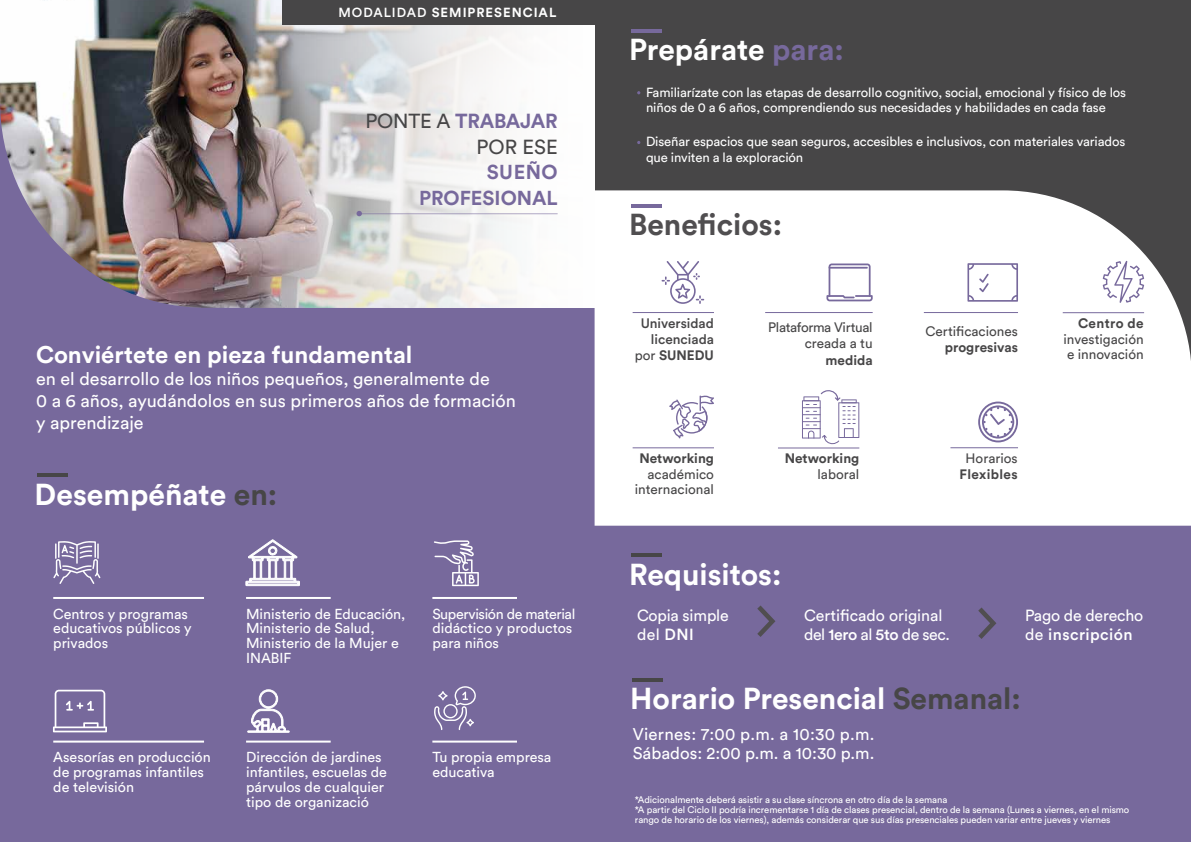
<style>
.page{position:relative;width:1191px;height:842px;background:#fff}
.page>*{position:absolute;margin:0;border:0;box-sizing:border-box;transform-origin:0 0}
.t1{font:700 30px "Circular Std";color:#fff}
.t2{font:700 30px "Circular Std";color:#504e50}
.t3{font:700 23.8px "Circular Std";color:#fff}
.t4{font:20.2px/25.6px "Circular Std";color:#474647;text-align:right}
.t5{font:700 20px/25.6px "Circular Std";color:#77699c;text-align:right}
.t6{font:18px/22.1px "Circular Std";color:#fff}
.t7{font:16.8px/19.4px "Circular Std";letter-spacing:.01em;color:#fff}
.t8{font:16px/19.2px "Circular Std";letter-spacing:-.01em;color:#fff}
.t9{font:14.3px/14.9px "Circular Std";color:#fff}
.t10{font:13.6px/15.4px "Circular Std";color:#474647}
.t11{font:700 13.6px "Circular Std";color:#474647}
.t12{font:500 13.6px/16.3px "Circular Std";color:#474647;text-align:right}
.t13{font:13.6px/16.3px "Circular Std";letter-spacing:-.025em;color:#474647;text-align:right}
.t14{font:700 13.6px "Circular Std";letter-spacing:.025em;color:#474647}
.t15{font:700 13.5px "Circular Std";letter-spacing:.025em;color:#474647}
.t16{font:13.5px "Circular Std";color:#474647}
.t17{font:13.1px/15.7px "Circular Std";letter-spacing:-.01em;color:#fff}
.t18{font:700 13.1px "Circular Std";letter-spacing:.075em;color:#fff}
.t19{font:9.5px/10px "Circular Std";letter-spacing:-.01em;color:#fff}
.s1{font-weight:500}
.s2{font-weight:700;color:#77699c}
.s3{color:#474647}
.s4{color:#77699c}
.s5{font-weight:400}
.s6{font-weight:700}
</style>
<div class="page">
<div style="left:0;top:5px;width:597px;height:837px;background:#77699c"></div>
<hr style="left:37px;top:473px;width:31px;height:4px;background:#474647">
<img style="left:0;top:0;width:233px;height:308px">
<svg style="left:233px;top:0;width:362px;height:308px"></svg>
<div style="left:282px;top:0;width:315px;height:24px;background:#474647"></div>
<svg style="left:356px;top:211px;width:201px;height:5px"></svg>
<hr style="left:53px;top:597px;width:151px;height:2px;background:#fff">
<hr style="left:246px;top:597px;width:85px;height:2px;background:#fff">
<svg style="left:246px;top:539px;width:54px;height:47px"></svg>
<hr style="left:432px;top:597px;width:85px;height:2px;background:#fff">
<hr style="left:53px;top:741px;width:151px;height:2px;background:#fff">
<hr style="left:246px;top:741px;width:85px;height:2px;background:#fff">
<hr style="left:432px;top:741px;width:85px;height:2px;background:#fff">
<div style="left:595px;top:486px;width:596px;height:356px;background:#77699c"></div>
<div style="left:595px;top:0;width:596px;height:411px;background:#474647"></div>
<div style="left:594px;top:190px;width:597px;height:336px;background:#fff"></div>
<hr style="left:950px;top:447px;width:68px;height:1px;background:#77699c">
<svg style="left:978px;top:402px;width:40px;height:40px"></svg>
<hr style="left:631px;top:204px;width:31px;height:4px;background:#77699c">
<hr style="left:631px;top:29px;width:31px;height:4px;background:#77699c">
<svg style="left:661px;top:261px;width:43px;height:43px"></svg>
<hr style="left:632px;top:312px;width:82px;height:1px;background:#77699c">
<svg style="left:1102px;top:261px;width:42px;height:42px"></svg>
<hr style="left:1062px;top:312px;width:82px;height:1px;background:#77699c">
<svg style="left:669px;top:395px;width:45px;height:43px"></svg>
<hr style="left:632px;top:447px;width:82px;height:1px;background:#77699c">
<svg style="left:802px;top:390px;width:57px;height:54px"></svg>
<hr style="left:778px;top:447px;width:81px;height:1px;background:#77699c">
<svg style="left:826px;top:263px;width:46px;height:38px"></svg>
<hr style="left:765px;top:312px;width:107px;height:1px;background:#77699c">
<svg style="left:967px;top:263px;width:51px;height:39px"></svg>
<hr style="left:924px;top:312px;width:94px;height:1px;background:#77699c">
<hr style="left:631px;top:553px;width:31px;height:4px;background:#474647">
<svg style="left:757px;top:605px;width:18px;height:32px"></svg>
<svg style="left:978px;top:607px;width:18px;height:32px"></svg>
<hr style="left:632px;top:678px;width:31px;height:3px;background:#474647">
<svg style="left:53px;top:541px;width:47px;height:43px"></svg>
<svg style="left:434px;top:540px;width:45px;height:46px"></svg>
<svg style="left:53px;top:690px;width:54px;height:42px"></svg>
<svg style="left:247px;top:690px;width:42px;height:42px"></svg>
<svg style="left:434px;top:686px;width:42px;height:44px"></svg>
<p class="t18" style="left:338px;top:4px;width:219px"><span class="s1">MODALIDAD</span> SEMIPRESENCIAL</p>
<h3 class="t4" style="left:365px;top:108px;width:194px">PONTE A <span class="s2">TRABAJAR<br></span>POR ESE</h3>
<h3 class="t5" style="left:419px;top:159px;width:140px">SUEÑO<br>PROFESIONAL</h3>
<h2 class="t3" style="left:36px;top:339px;width:378px">Conviértete en pieza fundamental</h2>
<p class="t6" style="left:36px;top:367px;width:481px">en el desarrollo de los niños pequeños, generalmente de<br>0 a 6 años, ayudándolos en sus primeros años de formación y aprendizaje</p>
<h1 class="t1" style="left:35px;top:475px;width:244px">Desempéñate <span class="s3">en:</span></h1>
<p class="t9" style="left:53px;top:606px;width:140px">Centros y programas educativos públicos y privados</p>
<p class="t9" style="left:246px;top:606px;width:161px">Ministerio de Educación,<br>Ministerio de Salud,<br>Ministerio de la Mujer e<br>INABIF</p>
<p class="t9" style="left:432px;top:606px;width:144px">Supervisión de material didáctico y productos para niños</p>
<p class="t9" style="left:53px;top:749px;width:159px">Asesorías en producción de programas infantiles de televisión</p>
<p class="t9" style="left:246px;top:749px;width:142px">Dirección de jardines infantiles, escuelas de párvulos de cualquier tipo de organizació</p>
<p class="t9" style="left:432px;top:749px;width:120px">Tu propia empresa educativa</p>
<h1 class="t1" style="left:629px;top:30px;width:216px">Prepárate <span class="s4">para:</span></h1>
<p class="t17" style="left:646px;top:84px;width:482px">Familiarízate con las etapas de desarrollo cognitivo, social, emocional y físico de los niños de 0 a 6 años, comprendiendo sus necesidades y habilidades en cada fase</p>
<p class="t17" style="left:646px;top:134px;width:481px">Diseñar espacios que sean seguros, accesibles e inclusivos, con materiales variados que inviten a la exploración</p>
<h1 class="t2" style="left:629px;top:205px;width:154px">Beneficios:</h1>
<p class="t12" style="left:635px;top:315px;width:81px">Universidad licenciada <span class="s5">por</span> <span class="s6">SUNEDU</span></p>
<p class="t14" style="left:1078px;top:315px;width:67px">Centro de</p>
<p class="t13" style="left:768px;top:319px;width:106px">Plataforma Virtual creada a tu</p>
<p class="t11" style="left:825px;top:351px;width:49px">medida</p>
<p class="t10" style="left:925px;top:323px;width:94px">Certificaciones</p>
<p class="t11" style="left:945px;top:339px;width:75px">progresivas</p>
<p class="t10" style="left:1063px;top:331px;width:82px">investigación e innovación</p>
<p class="t11" style="left:639px;top:450px;width:76px">Networking</p>
<p class="t10" style="left:635px;top:466px;width:81px;text-align:right">académico internacional</p>
<p class="t11" style="left:785px;top:450px;width:76px">Networking</p>
<p class="t10" style="left:817px;top:466px;width:43px">laboral</p>
<h1 class="t1" style="left:629px;top:555px;width:154px">Requisitos:</h1>
<p class="t16" style="left:965px;top:450px;width:54px">Horarios</p>
<p class="t15" style="left:959px;top:465px;width:60px">Flexibles</p>
<p class="t8" style="left:804px;top:606px;width:147px">Certificado original del <span class="s1">1ero</span> al <span class="s1">5to</span> de sec.</p>
<p class="t8" style="left:637px;top:606px;width:93px">Copia simple del <span class="s1">DNI</span></p>
<p class="t8" style="left:1025px;top:606px;width:120px">Pago de derecho de <span class="s1">inscripción</span></p>
<h1 class="t1" style="left:630px;top:679px;width:392px">Horario Presencial <span class="s3">Semanal:</span></h1>
<p class="t7" style="left:632px;top:724px;width:243px">Viernes: 7:00 p.m. a 10:30 p.m.<br>Sábados: 2:00 p.m. a 10:30 p.m.</p>
<p class="t19" style="left:635px;top:795px;width:496px">*Adicionalmente deberá asistir a su clase síncrona en otro día de la semana<br>*A partir del Ciclo II podría incrementarse 1 día de clases presencial, dentro de la semana (Lunes a viernes, en el mismo rango de horario de los viernes), además considerar que sus días presenciales pueden variar entre jueves y viernes</p>
</div>
